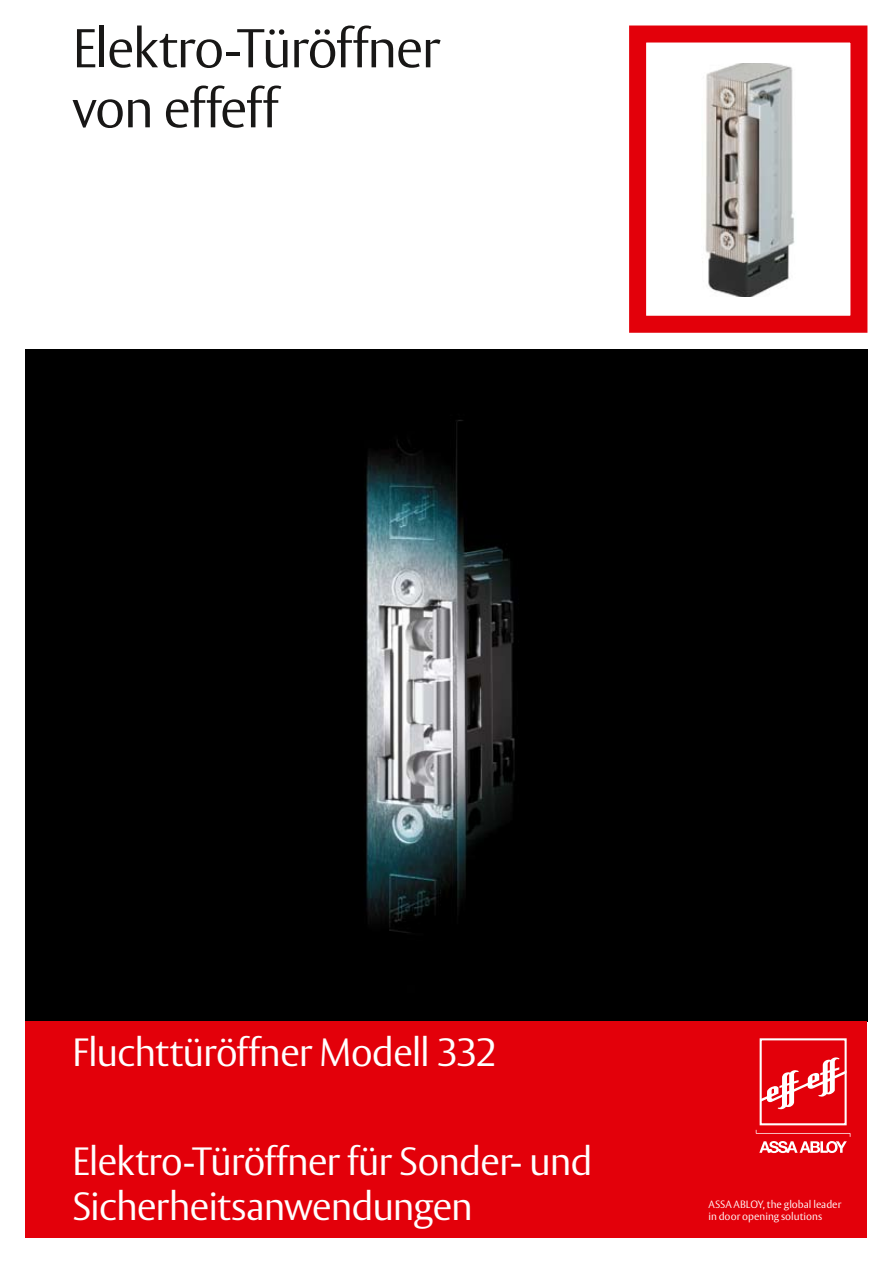
<style>
.page{position:relative;width:893px;height:1263px;background:#fff}
.page>*{position:absolute;margin:0;border:0;box-sizing:border-box;transform-origin:0 0}
.t1{font:300 54px/60px "ASSA Vesta";letter-spacing:-.03em;color:#181716}
.t2{font:300 39px/45px "ASSA Vesta";letter-spacing:-.03em;color:#fff}
.t3{font:300 10.5px/12px "ASSA Vesta";color:#fff}
</style>
<div class="page">
<img style="left:26px;top:350px;width:841px;height:671px">
<div style="left:26px;top:1021px;width:841px;height:216px;background:#e3000a"></div>
<svg style="left:756px;top:1130px;width:94px;height:23px"></svg>
<svg style="left:763px;top:1057px;width:81px;height:52px"></svg>
<div style="left:760px;top:1038px;width:87px;height:87px;border:2px solid #fff"></div>
<div style="left:629px;top:26px;width:238px;height:307px;border:17px solid #e3000a"></div>
<img style="left:705px;top:63px;width:90px;height:234px">
<h1 class="t1" style="left:72px;top:21px;width:370px">Elektro-Türöffner von effeff</h1>
<p class="t2" style="left:72px;top:1031px;width:426px">Fluchttüröffner Modell 332</p>
<p class="t2" style="left:72px;top:1141px;width:522px">Elektro-Türöffner für Sonder- und<br>Sicherheitsanwendungen</p>
<p class="t3" style="left:708px;top:1199px;width:134px">ASSA ABLOY, the global leader in door opening solutions</p>
</div>
